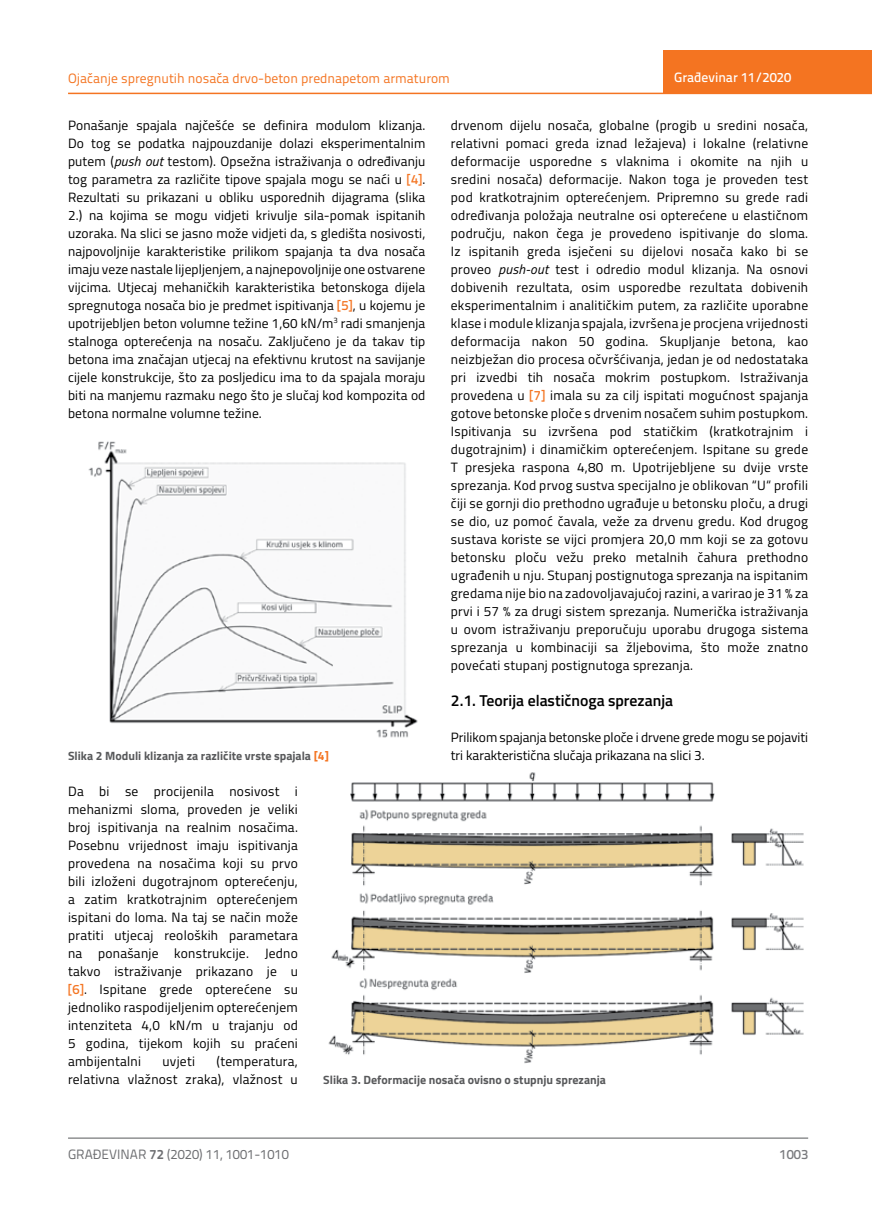
<style>
.page{position:relative;width:872px;height:1212px;background:#fff}
.page>*{position:absolute;margin:0;border:0;box-sizing:border-box;transform-origin:0 0}
.t1{font:600 15.75px "Titillium";color:#000}
.t2{font:13.5px/18px "Titillium";letter-spacing:.01em;color:#000;text-align:justify}
.t3{font:13.5px "Titillium Text 22 L";color:#f47421}
.t4{font:13.5px "Titillium Text 22 L";color:#6d6e71}
.t5{font:500 13.5px "Titillium Text 22 L";color:#fff}
.t6{font:500 13.5px "Titillium Text 22 L";color:#797a7d}
.t7{font:700 12px "Titillium";color:#58595b}
.s1{font-style:italic}
.s2{font-family:"Titillium Text 22 L";font-weight:500;color:#f47421}
.s3{color:#f47421}
.s4{font-weight:700}
</style>
<div class="page">
<hr style="left:68px;top:93px;width:804px;height:1px;background:#f47421">
<div style="left:663px;top:50px;width:209px;height:44px;background:#f47421"></div>
<hr style="left:68px;top:1138px;width:740px;height:1px;background:#58595b">
<img style="left:88px;top:441px;width:330px;height:297px">
<img style="left:328px;top:772px;width:476px;height:292px">
<p class="t3" style="left:68px;top:68px;width:383px">Ojačanje spregnutih nosača drvo-beton prednapetom armaturom</p>
<p class="t2" style="left:68px;top:115px;width:359px">Ponašanje spajala najčešće se definira modulom klizanja.<br>Do tog se podatka najpouzdanije dolazi eksperimentalnim putem (<span class="s1">push out</span> testom). Opsežna istraživanja o određivanju tog parametra za različite tipove spajala mogu se naći u <span class="s2">[4]</span>.<br>Rezultati su prikazani u obliku usporednih dijagrama (slika 2.) na kojima se mogu vidjeti krivulje sila-pomak ispitanih uzoraka. Na slici se jasno može vidjeti da, s gledišta nosivosti, najpovoljnije karakteristike prilikom spajanja ta dva nosača imaju veze nastale lijepljenjem, a najnepovoljnije one ostvarene vijcima. Utjecaj mehaničkih karakteristika betonskoga dijela spregnutoga nosača bio je predmet ispitivanja <span class="s2">[5]</span>, u kojemu je upotrijebljen beton volumne težine 1,60 kN/m<sup>3</sup> radi smanjenja stalnoga opterećenja na nosaču. Zaključeno je da takav tip betona ima značajan utjecaj na efektivnu krutost na savijanje cijele konstrukcije, što za posljedicu ima to da spajala moraju biti na manjemu razmaku nego što je slučaj kod kompozita od betona normalne volumne težine.</p>
<p class="t5" style="left:674px;top:67px;width:118px">Građevinar 11/2020</p>
<p class="t2" style="left:451px;top:115px;width:359px">drvenom dijelu nosača, globalne (progib u sredini nosača, relativni pomaci greda iznad ležajeva) i lokalne (relativne deformacije usporedne s vlaknima i okomite na njih u sredini nosača) deformacije. Nakon toga je proveden test pod kratkotrajnim opterećenjem. Pripremno su grede radi određivanja položaja neutralne osi opterećene u elastičnom području, nakon čega je provedeno ispitivanje do sloma.<br>Iz ispitanih greda isječeni su dijelovi nosača kako bi se proveo <span class="s1">push-out</span> test i odredio modul klizanja. Na osnovi dobivenih rezultata, osim usporedbe rezultata dobivenih eksperimentalnim i analitičkim putem, za različite uporabne klase i module klizanja spajala, izvršena je procjena vrijednosti deformacija nakon 50 godina. Skupljanje betona, kao neizbježan dio procesa očvršćivanja, jedan je od nedostataka pri izvedbi tih nosača mokrim postupkom. Istraživanja provedena u <span class="s2">[7]</span> imala su za cilj ispitati mogućnost spajanja gotove betonske ploče s drvenim nosačem suhim postupkom.<br>Ispitivanja su izvršena pod statičkim (kratkotrajnim i dugotrajnim) i dinamičkim opterećenjem. Ispitane su grede T presjeka raspona 4,80 m. Upotrijebljene su dvije vrste sprezanja. Kod prvog sustva specijalno je oblikovan “U“ profili čiji se gornji dio prethodno ugrađuje u betonsku ploču, a drugi se dio, uz pomoć čavala, veže za drvenu gredu. Kod drugog sustava koriste se vijci promjera 20,0 mm koji se za gotovu betonsku ploču vežu preko metalnih čahura prethodno ugrađenih u nju. Stupanj postignutoga sprezanja na ispitanim gredama nije bio na zadovoljavajućoj razini, a varirao je 31 % za prvi i 57 % za drugi sistem sprezanja. Numerička istraživanja u ovom istraživanju preporučuju uporabu drugoga sistema sprezanja u kombinaciji sa žljebovima, što može znatno povećati stupanj postignutoga sprezanja.</p>
<p class="t1" style="left:451px;top:689px;width:224px">2.1. Teorija elastičnoga sprezanja</p>
<p class="t2" style="left:451px;top:728px;width:359px">Prilikom spajanja betonske ploče i drvene grede mogu se pojaviti tri karakteristična slučaja prikazana na slici 3.</p>
<p class="t7" style="left:68px;top:747px;width:262px">Slika 2 Moduli klizanja za različite vrste spajala <span class="s3">[4]</span></p>
<p class="t2" style="left:68px;top:782px;width:231px">Da bi se procijenila nosivost i mehanizmi sloma, proveden je veliki broj ispitivanja na realnim nosačima.<br>Posebnu vrijednost imaju ispitivanja provedena na nosačima koji su prvo bili izloženi dugotrajnom opterećenju, a zatim kratkotrajnim opterećenjem ispitani do loma. Na taj se način može pratiti utjecaj reoloških parametara na ponašanje konstrukcije. Jedno takvo istraživanje prikazano je u <span class="s2">[6]</span>. Ispitane grede opterećene su jednoliko raspodijeljenim opterećenjem intenziteta 4,0 kN/m u trajanju od 5 godina, tijekom kojih su praćeni ambijentalni</p>
<p class="t2" style="left:68px;top:1052px;width:231px;text-align:right">(temperatura,<br>relativna vlažnost zraka), vlažnost u</p>
<p class="t2" style="left:162px;top:1052px;width:34px">uvjeti</p>
<p class="t7" style="left:323px;top:1071px;width:284px">Slika 3. Deformacije nosača ovisno o stupnju sprezanja</p>
<p class="t4" style="left:68px;top:1144px;width:222px">GRAĐEVINAR <span class="s4">72</span> (2020) 11, 1001-1010</p>
<p class="t6" style="left:779px;top:1144px;width:30px">1003</p>
</div>
